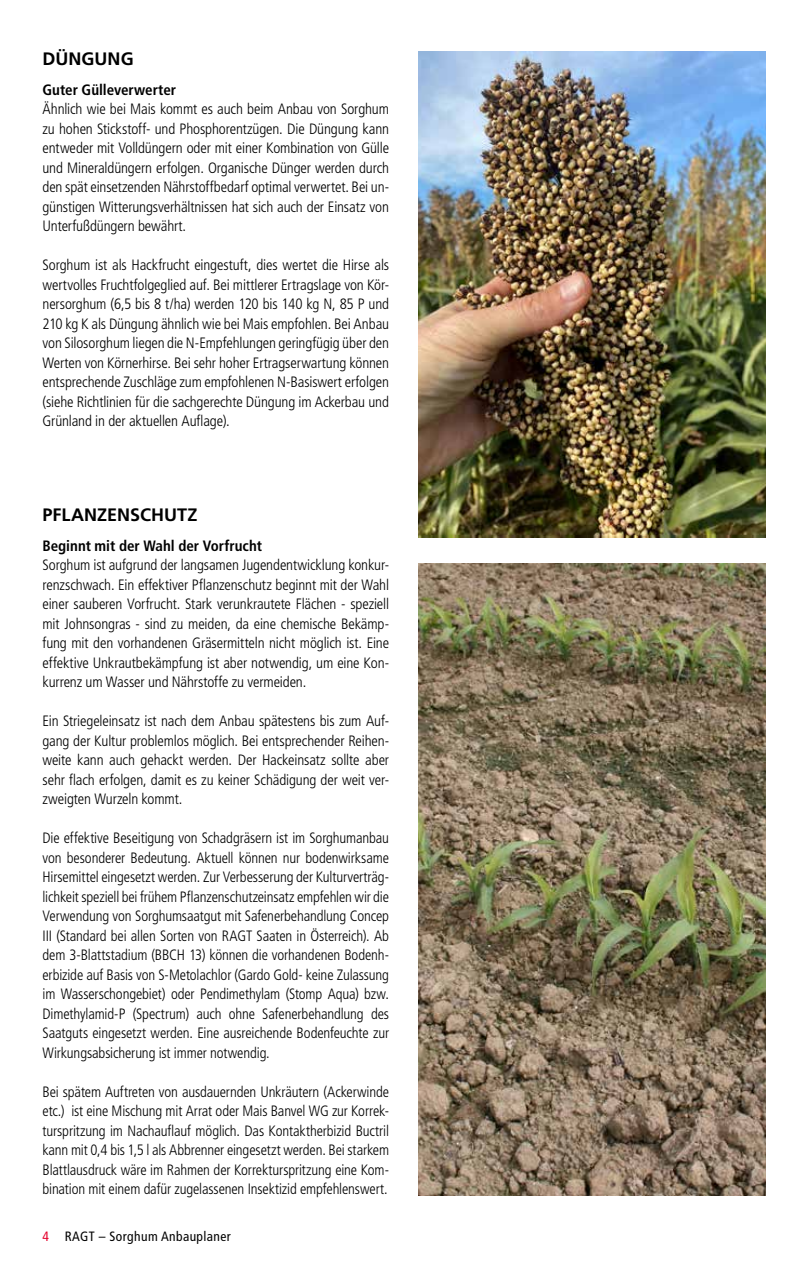
<style>
.page{position:relative;width:808px;height:1263px;background:#fff}
.page>*{position:absolute;margin:0;border:0;box-sizing:border-box;transform-origin:0 0}
.t1{font:700 18px "Frutiger LT Std";color:#000}
.t2{font:300 condensed 15px/19.5px "Frutiger LT Std";letter-spacing:-.01em;color:#000;text-align:justify}
.t3{font:700 condensed 15px "Frutiger LT Std";color:#000}
.t4{font:condensed 13.5px "Frutiger LT Std";letter-spacing:.03em;color:#000}
.s1{color:#e4002c}
</style>
<div class="page">
<img style="left:419px;top:51px;width:346px;height:487px">
<img style="left:419px;top:563px;width:346px;height:632px">
<p class="t1" style="left:43px;top:48px;width:93px">DÜNGUNG</p>
<p class="t3" style="left:43px;top:80px;width:135px">Guter Gülleverwerter</p>
<p class="t2" style="left:43px;top:99px;width:348px">Ähnlich wie bei Mais kommt es auch beim Anbau von Sorghum zu hohen Stickstoff- und Phosphorentzügen. Die Düngung kann entweder mit Volldüngern oder mit einer Kombination von Gülle und Mineraldüngern erfolgen. Organische Dünger werden durch den spät einsetzenden Nährstoffbedarf optimal verwertet. Bei un&shy;günstigen Witterungsverhältnissen hat sich auch der Einsatz von Unterfußdüngern bewährt.</p>
<p class="t2" style="left:43px;top:255px;width:348px">Sorghum ist als Hackfrucht eingestuft, dies wertet die Hirse als wertvolles Fruchtfolgeglied auf. Bei mittlerer Ertragslage von Kör&shy;nersorghum (6,5 bis 8 t/ha) werden 120 bis 140 kg N, 85 P und 210 kg K als Düngung ähnlich wie bei Mais empfohlen. Bei Anbau von Silosorghum liegen die N-Empfehlungen geringfügig über den Werten von Körnerhirse. Bei sehr hoher Ertragserwartung können entsprechende Zuschläge zum empfohlenen N-Basiswert erfolgen (siehe Richtlinien für die sachgerechte Düngung im Ackerbau und Grünland in der aktuellen Auflage).</p>
<p class="t1" style="left:43px;top:504px;width:157px">PFLANZENSCHUTZ</p>
<p class="t3" style="left:43px;top:536px;width:221px">Beginnt mit der Wahl der Vorfrucht</p>
<p class="t2" style="left:43px;top:555px;width:348px">Sorghum ist aufgrund der langsamen Jugendentwicklung konkur&shy;renzschwach. Ein effektiver Pflanzenschutz beginnt mit der Wahl einer sauberen Vorfrucht. Stark verunkrautete Flächen - speziell mit Johnsongras - sind zu meiden, da eine chemische Bekämp&shy;fung mit den vorhandenen Gräsermitteln nicht möglich ist. Eine effektive Unkrautbekämpfung ist aber notwendig, um eine Kon&shy;kurrenz um Wasser und Nährstoffe zu vermeiden.</p>
<p class="t2" style="left:43px;top:711px;width:348px">Ein Striegeleinsatz ist nach dem Anbau spätestens bis zum Auf&shy;gang der Kultur problemlos möglich. Bei entsprechender Reihen&shy;weite kann auch gehackt werden. Der Hackeinsatz sollte aber sehr flach erfolgen, damit es zu keiner Schädigung der weit ver&shy;zweigten Wurzeln kommt.</p>
<p class="t2" style="left:43px;top:828px;width:348px">Die effektive Beseitigung von Schadgräsern ist im Sorghumanbau von besonderer Bedeutung. Aktuell können nur bodenwirksame Hirsemittel eingesetzt werden. Zur Verbesserung der Kulturverträg&shy;lichkeit speziell bei frühem Pflanzenschutzeinsatz empfehlen wir die Verwendung von Sorghumsaatgut mit Safenerbehandlung Concep III (Standard bei allen Sorten von RAGT Saaten in Österreich). Ab dem 3-Blattstadium (BBCH 13) können die vorhandenen Bodenh&shy;erbizide auf Basis von S-Metolachlor (Gardo Gold- keine Zulassung im Wasserschongebiet) oder Pendimethylam (Stomp Aqua) bzw.<br>Dimethylamid-P (Spectrum) auch ohne Safenerbehandlung des Saatguts eingesetzt werden. Eine ausreichende Bodenfeuchte zur Wirkungsabsicherung ist immer notwendig.</p>
<p class="t2" style="left:43px;top:1082px;width:348px">Bei spätem Auftreten von ausdauernden Unkräutern (Ackerwinde etc.) ist eine Mischung mit Arrat oder Mais Banvel WG zur Korrek&shy;turspritzung im Nachauflauf möglich. Das Kontaktherbizid Buctril kann mit 0,4 bis 1,5 l als Abbrenner eingesetzt werden. Bei starkem Blattlausdruck wäre im Rahmen der Korrekturspritzung eine Kom&shy;bination mit einem dafür zugelassenen Insektizid empfehlenswert.</p>
<p class="t4" style="left:43px;top:1228px;width:190px"><span class="s1">4</span> RAGT – Sorghum Anbauplaner</p>
</div>
